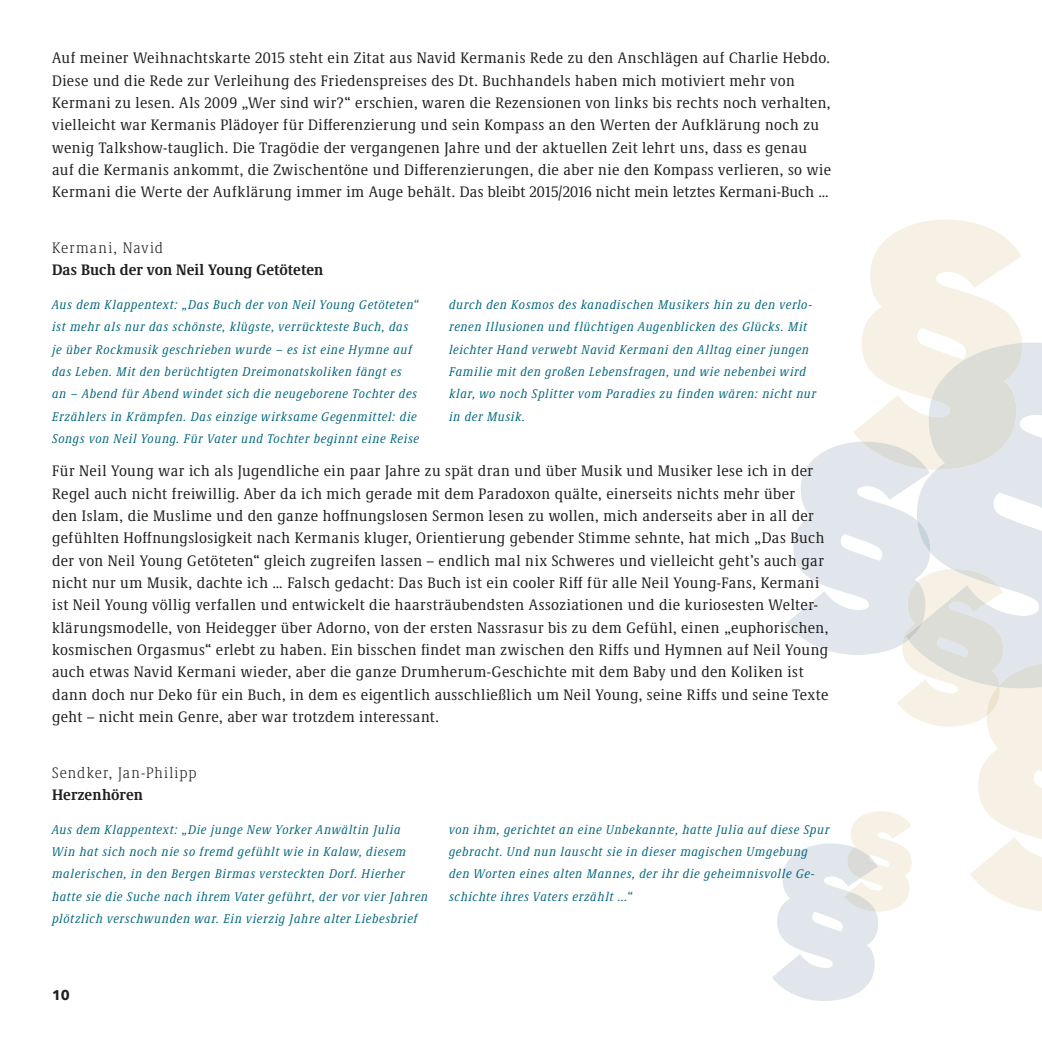
<style>
.page{position:relative;width:1042px;height:1042px;background:#fff}
.page>*{position:absolute;margin:0;border:0;box-sizing:border-box;transform-origin:0 0}
.t1{font:condensed 15.75px/22.4px "Demos Next Pro";letter-spacing:.03em;color:#231f20}
.t2{font:700 condensed 15.75px "Demos Next Pro";letter-spacing:.005em;color:#231f20}
.t3{font:300 condensed 15.75px "Demos Next Pro";letter-spacing:.07em;color:#231f20}
.t4{font:700 14px "Avenir Next";color:#231f20}
.t5{font:italic condensed 13.12px/22.4px "Demos Next Pro";letter-spacing:.045em;color:#00667e}
</style>
<div class="page">
<svg style="left:772px;top:220px;width:270px;height:781px"></svg>
<p class="t1" style="left:52px;top:46px;width:780px">Auf meiner Weihnachtskarte 2015 steht ein Zitat aus Navid Kermanis Rede zu den Anschlägen auf Charlie Hebdo.<br>Diese und die Rede zur Verleihung des Friedenspreises des Dt. Buchhandels haben mich motiviert mehr von Kermani zu lesen. Als 2009 „Wer sind wir?“ erschien, waren die Rezensionen von links bis rechts noch verhalten, vielleicht war Kermanis Plädoyer für Differenzierung und sein Kompass an den Werten der Aufklärung noch zu wenig Talkshow-tauglich. Die Tragödie der vergangenen Jahre und der aktuellen Zeit lehrt uns, dass es genau auf die Kermanis ankommt, die Zwischentöne und Differenzierungen, die aber nie den Kompass verlieren, so wie Kermani die Werte der Aufklärung immer im Auge behält. Das bleibt 2015/2016 nicht mein letztes Kermani-Buch …</p>
<p class="t3" style="left:52px;top:238px;width:113px">Kermani, Navid</p>
<p class="t2" style="left:52px;top:259px;width:273px">Das Buch der von Neil Young Getöteten</p>
<p class="t5" style="left:52px;top:293px;width:368px">Aus dem Klappentext: „Das Buch der von Neil Young Getöteten“ ist mehr als nur das schönste, klügste, verrückteste Buch, das je über Rockmusik geschrieben wurde – es ist eine Hymne auf das Leben. Mit den berüchtigten Dreimonatskoliken fängt es an – Abend für Abend windet sich die neugeborene Tochter des Erzählers in Krämpfen. Das einzige wirksame Gegenmittel: die Songs von Neil Young. Für Vater und Tochter beginnt eine Reise</p>
<p class="t5" style="left:449px;top:293px;width:369px">durch den Kosmos des kanadischen Musikers hin zu den verlo&shy;renen Illusionen und flüchtigen Augenblicken des Glücks. Mit leichter Hand verwebt Navid Kermani den Alltag einer jungen Familie mit den großen Lebensfragen, und wie nebenbei wird klar, wo noch Splitter vom Paradies zu finden wären: nicht nur in der Musik.</p>
<p class="t1" style="left:52px;top:459px;width:778px">Für Neil Young war ich als Jugendliche ein paar Jahre zu spät dran und über Musik und Musiker lese ich in der Regel auch nicht freiwillig. Aber da ich mich gerade mit dem Paradoxon quälte, einerseits nichts mehr über<br>den Islam, die Muslime und den ganze hoffnungslosen Sermon lesen zu wollen, mich anderseits aber in all der gefühlten Hoffnungslosigkeit nach Kermanis kluger, Orientierung gebender Stimme sehnte, hat mich „Das Buch der von Neil Young Getöteten“ gleich zugreifen lassen – endlich mal nix Schweres und vielleicht geht’s auch gar nicht nur um Musik, dachte ich … Falsch gedacht: Das Buch ist ein cooler Riff für alle Neil Young-Fans, Kermani ist Neil Young völlig verfallen und entwickelt die haarsträubendsten Assoziationen und die kuriosesten Welter&shy;klärungsmodelle, von Heidegger über Adorno, von der ersten Nassrasur bis zu dem Gefühl, einen „euphorischen, kosmischen Orgasmus“ erlebt zu haben. Ein bisschen findet man zwischen den Riffs und Hymnen auf Neil Young auch etwas Navid Kermani wieder, aber die ganze Drumherum-Geschichte mit dem Baby und den Koliken ist dann doch nur Deko für ein Buch, in dem es eigentlich ausschließlich um Neil Young, seine Riffs und seine Texte geht – nicht mein Genre, aber war trotzdem interessant.</p>
<p class="t3" style="left:52px;top:762px;width:146px">Sendker, Jan-Philipp</p>
<p class="t2" style="left:52px;top:783px;width:92px">Herzenhören</p>
<p class="t5" style="left:52px;top:817px;width:377px">Aus dem Klappentext: „Die junge New Yorker Anwältin Julia<br>Win hat sich noch nie so fremd gefühlt wie in Kalaw, diesem malerischen, in den Bergen Birmas versteckten Dorf. Hierher hatte sie die Suche nach ihrem Vater geführt, der vor vier Jahren plötzlich verschwunden war. Ein vierzig Jahre alter Liebesbrief</p>
<p class="t5" style="left:449px;top:817px;width:382px">von ihm, gerichtet an eine Unbekannte, hatte Julia auf diese Spur gebracht. Und nun lauscht sie in dieser magischen Umgebung den Worten eines alten Mannes, der ihr die geheimnisvolle Ge&shy;schichte ihres Vaters erzählt ...“</p>
<p class="t4" style="left:52px;top:983px;width:19px">10</p>
</div>
